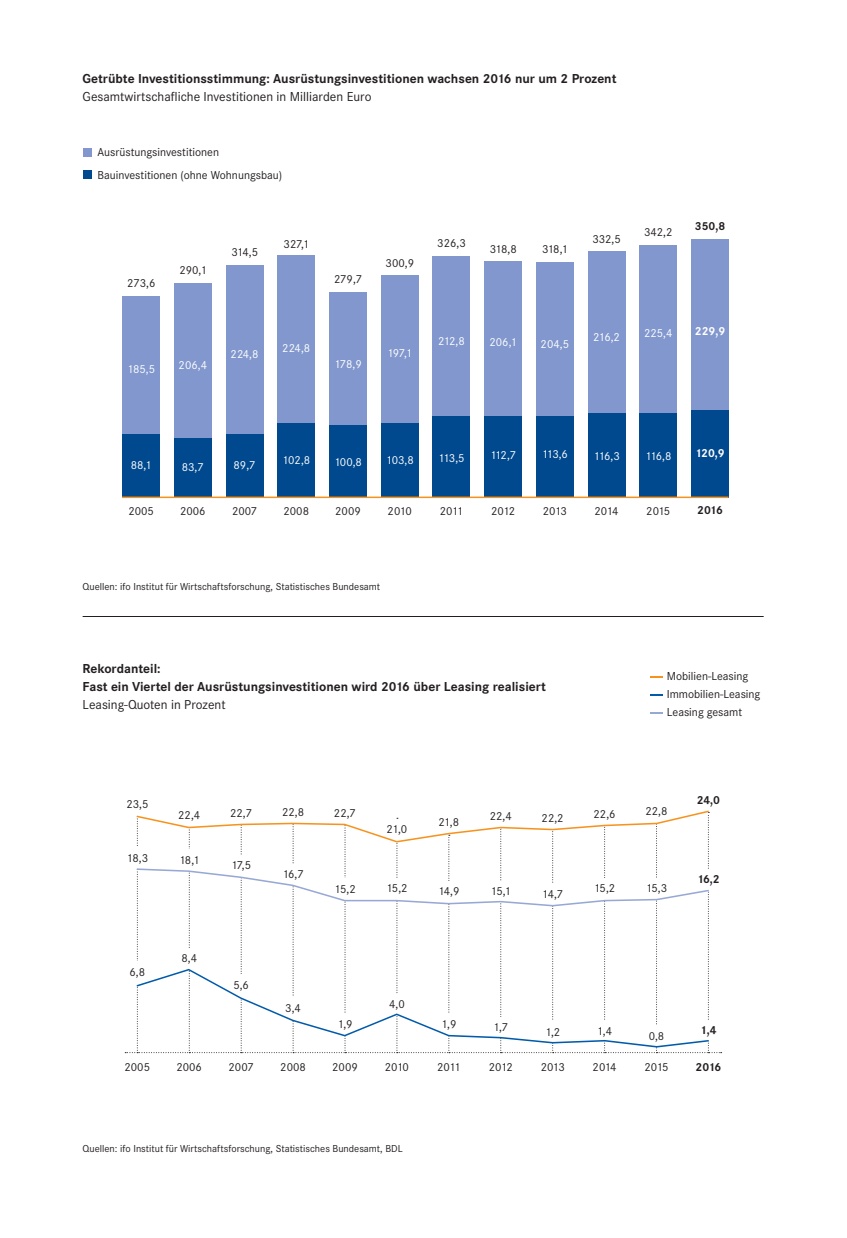
<style>
.page{position:relative;width:847px;height:1238px;background:#fff}
.page>*{position:absolute;margin:0;border:0;box-sizing:border-box;transform-origin:0 0}
.t1{font:700 13.5px/18px "Corporate S";color:#231f20}
.t2{font:13.5px "Corporate S";color:#231f20}
.t3{font:12px/18px "Corporate S";color:#231f20}
.t4{font:12px "Corporate S";letter-spacing:-.04em;color:#fff}
.t5{font:700 12px "Corporate S";letter-spacing:-.04em;color:#231f20}
.t6{font:700 12px "Corporate S";color:#fff}
.t7{font:10.5px "Corporate S";color:#231f20}
</style>
<div class="page">
<hr style="left:83px;top:616px;width:680px;height:1px;background:#231f20">
<svg style="left:125px;top:810px;width:596px;height:243px"></svg>
<svg style="left:650px;top:676px;width:12px;height:1px"></svg>
<svg style="left:650px;top:694px;width:12px;height:1px"></svg>
<svg style="left:650px;top:712px;width:12px;height:1px"></svg>
<div style="left:83px;top:148px;width:8px;height:8px;background:#8197cd"></div>
<div style="left:83px;top:170px;width:8px;height:9px;background:#01498e"></div>
<div style="left:691px;top:410px;width:37px;height:87px;background:#01498e"></div>
<div style="left:639px;top:413px;width:37px;height:84px;background:#01498e"></div>
<div style="left:587px;top:413px;width:38px;height:84px;background:#01498e"></div>
<div style="left:536px;top:415px;width:37px;height:82px;background:#01498e"></div>
<div style="left:484px;top:416px;width:37px;height:81px;background:#01498e"></div>
<div style="left:432px;top:415px;width:38px;height:82px;background:#01498e"></div>
<div style="left:381px;top:423px;width:37px;height:74px;background:#01498e"></div>
<div style="left:329px;top:425px;width:37px;height:72px;background:#01498e"></div>
<div style="left:277px;top:423px;width:38px;height:74px;background:#01498e"></div>
<div style="left:226px;top:433px;width:37px;height:64px;background:#01498e"></div>
<div style="left:174px;top:438px;width:37px;height:59px;background:#01498e"></div>
<div style="left:122px;top:434px;width:38px;height:63px;background:#01498e"></div>
<div style="left:691px;top:238px;width:37px;height:172px;background:#8197cd"></div>
<div style="left:639px;top:244px;width:37px;height:169px;background:#8197cd"></div>
<div style="left:587px;top:251px;width:38px;height:162px;background:#8197cd"></div>
<div style="left:536px;top:262px;width:37px;height:153px;background:#8197cd"></div>
<div style="left:484px;top:262px;width:37px;height:154px;background:#8197cd"></div>
<div style="left:432px;top:256px;width:38px;height:159px;background:#8197cd"></div>
<div style="left:381px;top:275px;width:37px;height:148px;background:#8197cd"></div>
<div style="left:329px;top:291px;width:37px;height:134px;background:#8197cd"></div>
<div style="left:277px;top:255px;width:38px;height:168px;background:#8197cd"></div>
<div style="left:226px;top:265px;width:37px;height:168px;background:#8197cd"></div>
<div style="left:174px;top:283px;width:37px;height:155px;background:#8197cd"></div>
<div style="left:122px;top:295px;width:38px;height:139px;background:#8197cd"></div>
<hr style="left:122px;top:496px;width:606px;height:2px;background:#f7931d">
<div style="left:121px;top:273px;width:40px;height:23px;background:#fff"></div>
<div style="left:689px;top:216px;width:40px;height:23px;background:#fff"></div>
<p class="t1" style="left:83px;top:70px;width:535px">Getrübte Investitionsstimmung: Ausrüstungsinvestitionen wachsen 2016 nur um 2 Prozent</p>
<p class="t2" style="left:83px;top:89px;width:290px">Gesamtwirtschafliche Investitionen in Milliarden Euro</p>
<p class="t3" style="left:97px;top:141px;width:186px;line-height:22.5px">Ausrüstungsinvestitionen<br>Bauinvestitionen (ohne Wohnungsbau)</p>
<p class="t3" style="left:127px;top:274px;width:30px">273,6</p>
<p class="t3" style="left:179px;top:261px;width:29px">290,1</p>
<p class="t3" style="left:231px;top:243px;width:28px">314,5</p>
<p class="t3" style="left:283px;top:235px;width:27px">327,1</p>
<p class="t3" style="left:334px;top:270px;width:30px">279,7</p>
<p class="t3" style="left:385px;top:254px;width:30px">300,9</p>
<p class="t3" style="left:437px;top:234px;width:30px">326,3</p>
<p class="t3" style="left:489px;top:240px;width:28px">318,8</p>
<p class="t3" style="left:541px;top:240px;width:27px">318,1</p>
<p class="t3" style="left:592px;top:230px;width:30px">332,5</p>
<p class="t3" style="left:643px;top:223px;width:30px">342,2</p>
<p class="t5" style="left:694px;top:219px;width:32px">350,8</p>
<p class="t4" style="left:127px;top:362px;width:29px">185,5</p>
<p class="t4" style="left:178px;top:358px;width:30px">206,4</p>
<p class="t4" style="left:230px;top:347px;width:29px">224,8</p>
<p class="t4" style="left:282px;top:341px;width:29px">224,8</p>
<p class="t4" style="left:334px;top:357px;width:29px">178,9</p>
<p class="t4" style="left:387px;top:346px;width:26px">197,1</p>
<p class="t4" style="left:438px;top:334px;width:28px">212,8</p>
<p class="t4" style="left:489px;top:335px;width:29px">206,1</p>
<p class="t4" style="left:540px;top:337px;width:30px">204,5</p>
<p class="t4" style="left:593px;top:330px;width:28px">216,2</p>
<p class="t4" style="left:643px;top:326px;width:30px">225,4</p>
<p class="t6" style="left:694px;top:324px;width:32px">229,9</p>
<p class="t4" style="left:131px;top:458px;width:22px">88,1</p>
<p class="t4" style="left:182px;top:460px;width:24px">83,7</p>
<p class="t4" style="left:233px;top:458px;width:24px">89,7</p>
<p class="t4" style="left:282px;top:453px;width:29px">102,8</p>
<p class="t4" style="left:334px;top:455px;width:29px">100,8</p>
<p class="t4" style="left:385px;top:453px;width:29px">103,8</p>
<p class="t4" style="left:438px;top:451px;width:28px">113,5</p>
<p class="t4" style="left:490px;top:448px;width:28px">112,7</p>
<p class="t4" style="left:541px;top:447px;width:28px">113,6</p>
<p class="t4" style="left:593px;top:449px;width:28px">116,3</p>
<p class="t3" style="left:128px;top:502px;width:27px">2005</p>
<p class="t3" style="left:180px;top:502px;width:27px">2006</p>
<p class="t3" style="left:232px;top:502px;width:27px">2007</p>
<p class="t3" style="left:283px;top:502px;width:27px">2008</p>
<p class="t3" style="left:335px;top:502px;width:27px">2009</p>
<p class="t3" style="left:387px;top:502px;width:26px">2010</p>
<p class="t3" style="left:439px;top:502px;width:25px">2011</p>
<p class="t3" style="left:491px;top:502px;width:25px">2012</p>
<p class="t3" style="left:542px;top:502px;width:26px">2013</p>
<p class="t3" style="left:594px;top:502px;width:26px">2014</p>
<p class="t7" style="left:83px;top:580px;width:299px">Quellen: ifo Institut für Wirtschaftsforschung, Statistisches Bundesamt</p>
<p class="t4" style="left:644px;top:449px;width:28px">116,8</p>
<p class="t6" style="left:695px;top:446px;width:31px">120,9</p>
<p class="t3" style="left:646px;top:502px;width:26px">2015</p>
<p class="t5" style="left:696px;top:503px;width:27px">2016</p>
<p class="t1" style="left:83px;top:659px;width:464px">Rekordanteil:<br>Fast ein Viertel der Ausrüstungsinvestitionen wird 2016 über Leasing realisiert</p>
<p class="t2" style="left:83px;top:697px;width:144px">Leasing-Quoten in Prozent</p>
<p class="t3" style="left:666px;top:667px;width:95px">Mobilien-Leasing<br>Immobilien-Leasing<br>Leasing gesamt</p>
<p class="t3" style="left:126px;top:795px;width:24px">23,5</p>
<p class="t3" style="left:178px;top:806px;width:24px">22,4</p>
<p class="t3" style="left:230px;top:803px;width:24px">22,7</p>
<p class="t3" style="left:282px;top:803px;width:24px">22,8</p>
<p class="t3" style="left:334px;top:804px;width:24px">22,7</p>
<p class="t3" style="left:127px;top:849px;width:23px">18,3</p>
<p class="t3" style="left:179px;top:850px;width:22px">18,1</p>
<p class="t3" style="left:231px;top:856px;width:21px">17,5</p>
<p class="t3" style="left:282px;top:865px;width:23px">16,7</p>
<p class="t3" style="left:386px;top:820px;width:22px">21,0</p>
<p class="t3" style="left:438px;top:812px;width:22px">21,8</p>
<p class="t3" style="left:489px;top:807px;width:24px">22,4</p>
<p class="t3" style="left:541px;top:808px;width:24px">22,2</p>
<p class="t3" style="left:593px;top:804px;width:24px">22,6</p>
<p class="t3" style="left:129px;top:963px;width:17px">6,8</p>
<p class="t3" style="left:181px;top:949px;width:17px">8,4</p>
<p class="t3" style="left:233px;top:976px;width:17px">5,6</p>
<p class="t3" style="left:334px;top:879px;width:23px">15,2</p>
<p class="t3" style="left:386px;top:879px;width:23px">15,2</p>
<p class="t3" style="left:438px;top:882px;width:23px">14,9</p>
<p class="t3" style="left:490px;top:882px;width:22px">15,1</p>
<p class="t3" style="left:541px;top:885px;width:23px">14,7</p>
<p class="t3" style="left:593px;top:879px;width:23px">15,2</p>
<p class="t3" style="left:285px;top:998px;width:17px">3,4</p>
<p class="t3" style="left:337px;top:1014px;width:17px">1,9</p>
<p class="t3" style="left:389px;top:995px;width:17px">4,0</p>
<p class="t3" style="left:441px;top:1015px;width:17px">1,9</p>
<p class="t3" style="left:493px;top:1018px;width:17px">1,7</p>
<p class="t3" style="left:544px;top:1023px;width:17px">1,2</p>
<p class="t3" style="left:596px;top:1022px;width:17px">1,4</p>
<p class="t3" style="left:645px;top:801px;width:24px">22,8</p>
<p class="t3" style="left:645px;top:879px;width:23px">15,3</p>
<p class="t5" style="left:696px;top:793px;width:25px">24,0</p>
<p class="t5" style="left:696px;top:872px;width:24px">16,2</p>
<p class="t3" style="left:648px;top:1026px;width:17px">0,8</p>
<p class="t5" style="left:700px;top:1023px;width:18px">1,4</p>
<p class="t3" style="left:124px;top:1058px;width:27px">2005</p>
<p class="t3" style="left:176px;top:1058px;width:27px">2006</p>
<p class="t3" style="left:228px;top:1058px;width:27px">2007</p>
<p class="t3" style="left:280px;top:1058px;width:27px">2008</p>
<p class="t3" style="left:332px;top:1058px;width:27px">2009</p>
<p class="t3" style="left:384px;top:1058px;width:26px">2010</p>
<p class="t3" style="left:437px;top:1058px;width:25px">2011</p>
<p class="t3" style="left:488px;top:1058px;width:25px">2012</p>
<p class="t3" style="left:540px;top:1058px;width:26px">2013</p>
<p class="t3" style="left:592px;top:1058px;width:26px">2014</p>
<p class="t3" style="left:644px;top:1058px;width:26px">2015</p>
<p class="t5" style="left:695px;top:1060px;width:27px">2016</p>
<p class="t7" style="left:83px;top:1142px;width:321px">Quellen: ifo Institut für Wirtschaftsforschung, Statistisches Bundesamt, BDL</p>
</div>
